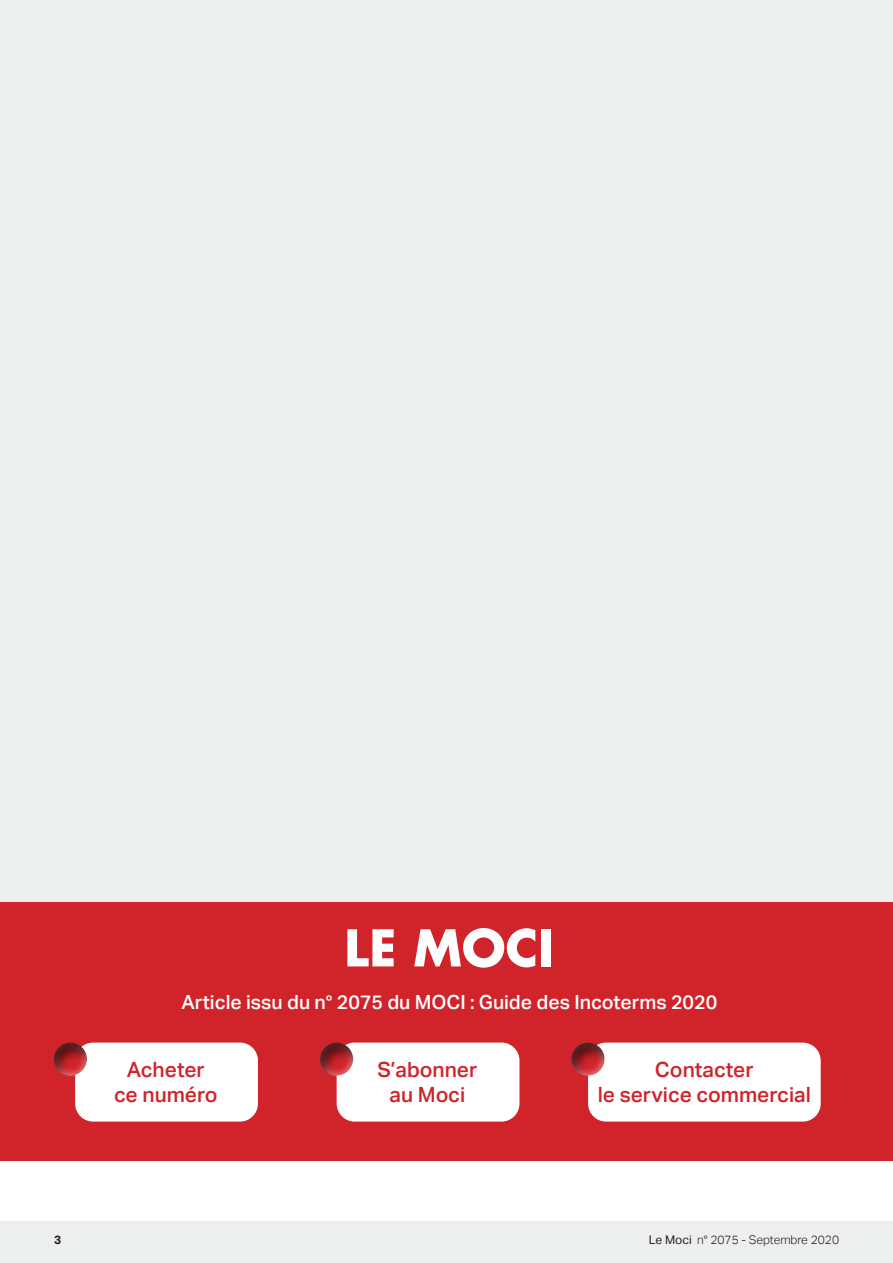
<style>
.page{position:relative;width:893px;height:1263px;background:#fff}
.page>*{position:absolute;margin:0;border:0;box-sizing:border-box;transform-origin:0 0}
.t1{font:500 21px "Aktiv Grotesk";color:#d1232a}
.t2{font:500 19.5px "Aktiv Grotesk";color:#fff}
.t3{font:300 12px "Aktiv Grotesk";color:#231f20}
.t4{font:700 12px "Aktiv Grotesk";color:#231f20}
.s1{font-weight:400}
</style>
<div class="page">
<div style="left:0;top:1221px;width:893px;height:42px;background:#edeeee"></div>
<div style="left:0;top:0;width:893px;height:902px;background:#edeeee"></div>
<div style="left:0;top:902px;width:893px;height:259px;background:#d1232a"></div>
<svg style="left:347px;top:929px;width:47px;height:37px"></svg>
<svg style="left:414px;top:928px;width:121px;height:40px"></svg>
<div style="left:541px;top:929px;width:10px;height:37px;background:#fff"></div>
<div style="left:75px;top:1042px;width:183px;height:79px;background:#fff;border-radius:18px"></div>
<div style="left:588px;top:1042px;width:233px;height:79px;background:#fff;border-radius:18px"></div>
<div style="left:337px;top:1042px;width:182px;height:79px;background:#fff;border-radius:18px"></div>
<div style="left:562px;top:1032px;width:53px;height:51px;background:#231f20;opacity:.75"></div>
<div style="left:45px;top:1032px;width:52px;height:51px;background:#231f20;opacity:.75"></div>
<div style="left:311px;top:1032px;width:52px;height:51px;background:#231f20;opacity:.75"></div>
<p class="t2" style="left:181px;top:991px;width:537px">Article issu du n° 2075 du MOCI : Guide des Incoterms 2020</p>
<p class="t1" style="left:127px;top:1057px;width:79px">Acheter</p>
<p class="t1" style="left:114px;top:1083px;width:105px">ce numéro</p>
<p class="t1" style="left:377px;top:1057px;width:101px">S’abonner</p>
<p class="t1" style="left:389px;top:1083px;width:77px">au Moci</p>
<p class="t1" style="left:655px;top:1057px;width:100px">Contacter</p>
<p class="t1" style="left:598px;top:1083px;width:215px">le service commercial</p>
<p class="t4" style="left:54px;top:1233px;width:9px">3</p>
<p class="t3" style="left:649px;top:1233px;width:192px"><span class="s1">Le Moci</span> n° 2075 - Septembre 2020</p>
</div>
